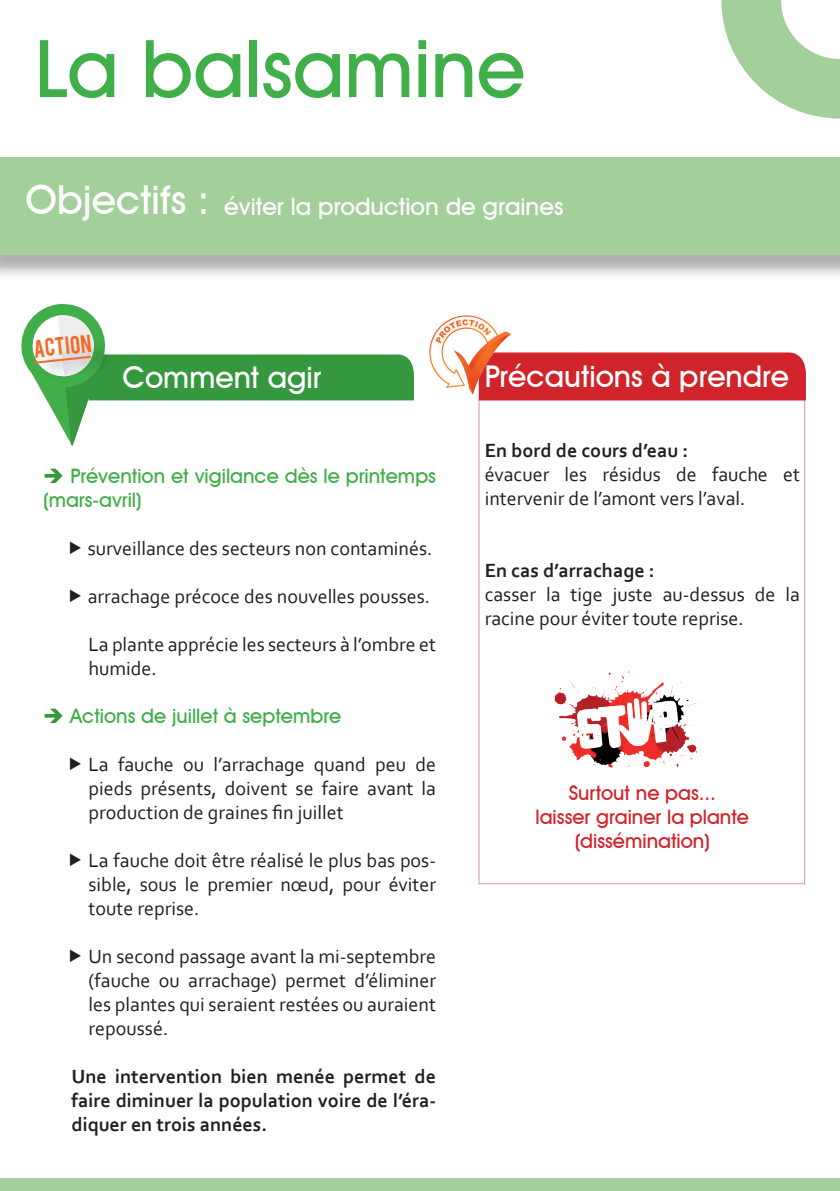
<style>
.page{position:relative;width:840px;height:1191px;background:#fff}
.page>*{position:absolute;margin:0;border:0;box-sizing:border-box;transform-origin:0 0}
.t1{font:500 80px "Avant Garde IT Cby BT";color:#40ae49}
.t2{font:500 30px "Avant Garde IT Cby BT";color:#fff}
.t3{font:500 24px "Avant Garde IT Cby BT";color:#fff}
.t4{font:20px/24px "Corbel";color:#231f20}
.t5{font:700 20px/24px "Corbel";color:#231f20;text-align:justify}
.t6{font:500 20px/24px "Avant Garde IT Cby BT";color:#40ae49}
.t7{font:500 20px/24px "Avant Garde IT Cby BT";color:#d1232a;text-align:center}
.t8{font:19.6px "Bebas";color:#f36a27}
.s1{font-size:40px}
.s2{color:#35983f}
</style>
<div class="page">
<div style="left:478px;top:352px;width:328px;height:49px;background:#d1232a"></div>
<div style="left:0;top:1178px;width:839px;height:13px;background:#a3cf9a"></div>
<div style="left:0;top:160px;width:839px;height:120px;background:#231f20;opacity:.35"></div>
<div style="left:0;top:157px;width:839px;height:98px;background:#a3cf9a"></div>
<img style="left:554px;top:671px;width:145px;height:96px">
<img style="left:429px;top:315px;width:82px;height:79px">
<svg style="left:721px;top:0;width:118px;height:118px"></svg>
<svg style="left:21px;top:303px;width:393px;height:143px"></svg>
<h1 class="t1" style="left:35px;top:20px;width:491px">La balsamine</h1>
<p class="t3" style="left:26px;top:192px;width:539px"><span class="s1">Objectifs :</span> éviter la production de graines</p>
<p class="t8" style="left:32px;top:335px;width:60px;rotate:-6deg">ACTION</p>
<h2 class="t2" style="left:122px;top:359px;width:200px">Comment agir</h2>
<p class="t6" style="left:43px;top:463px;width:394px"><span class="s2">➔</span> Prévention et vigilance dès le printemps (mars-avril)</p>
<p class="t4" style="left:88px;top:535px;width:346px">surveillance des secteurs non contaminés.</p>
<p class="t4" style="left:88px;top:583px;width:344px">arrachage précoce des nouvelles pousses.</p>
<p class="t4" style="left:88px;top:631px;width:349px">La plante apprécie les secteurs à l’ombre et humide.</p>
<p class="t6" style="left:43px;top:703px;width:299px"><span class="s2">➔</span> Actions de juillet à septembre</p>
<p class="t4" style="left:88px;top:751px;width:349px;text-align:justify">La fauche ou l’arrachage quand peu de pieds présents, doivent se faire avant la production de graines fin juillet</p>
<p class="t4" style="left:88px;top:847px;width:349px;text-align:justify">La fauche doit être réalisé le plus bas pos&shy;sible, sous le premier nœud, pour éviter toute reprise.</p>
<p class="t4" style="left:88px;top:943px;width:349px;text-align:justify">Un second passage avant la mi-septembre (fauche ou arrachage) permet d’éliminer les plantes qui seraient restées ou auraient repoussé.</p>
<p class="t5" style="left:71px;top:1063px;width:366px">Une intervention bien menée permet de faire diminuer la population voire de l’éra&shy;diquer en trois années.</p>
<h2 class="t2" style="left:484px;top:358px;width:306px">Précautions à prendre</h2>
<p class="t5" style="left:484px;top:438px;width:205px">En bord de cours d’eau :</p>
<p class="t4" style="left:484px;top:462px;width:316px">évacuer les résidus de fauche et intervenir de l’amont vers l’aval.</p>
<p class="t5" style="left:484px;top:558px;width:171px">En cas d’arrachage :</p>
<p class="t4" style="left:484px;top:582px;width:316px">casser la tige juste au-dessus de la racine pour éviter toute reprise.</p>
<p class="t7" style="left:535px;top:781px;width:215px">Surtout ne pas...<br>laisser grainer la plante (dissémination)</p>
</div>
